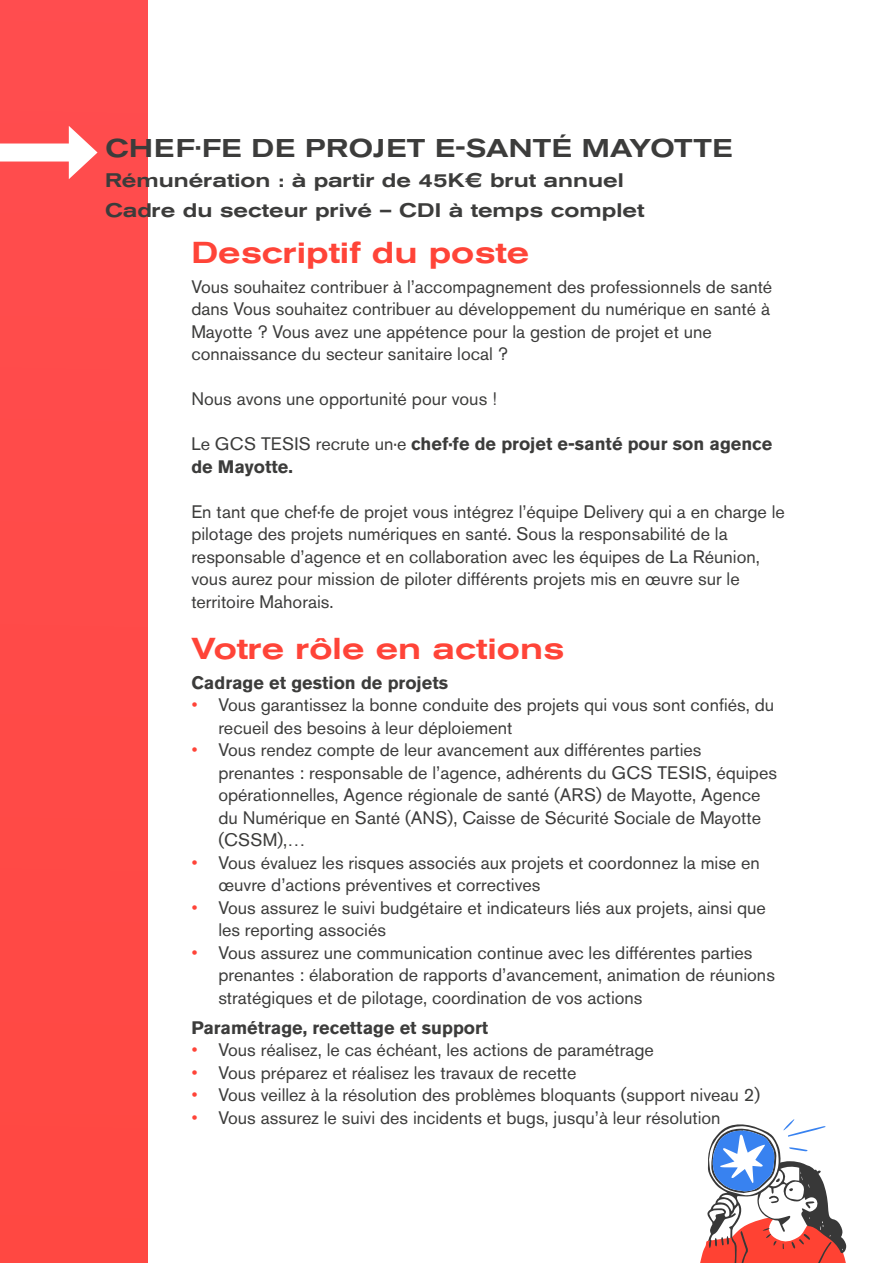
<style>
.page{position:relative;width:893px;height:1263px;background:#fff}
.page>*{position:absolute;margin:0;border:0;box-sizing:border-box;transform-origin:0 0}
.t1{font:500 expanded 30px "Akzidenz Grotesk Pro";color:#ff4438}
.t2{font:500 expanded 25.5px "Akzidenz Grotesk Pro";letter-spacing:.01em;color:#3c3c3b}
.t3{font:500 expanded 19.5px/30px "Akzidenz Grotesk Pro";color:#3c3c3b}
.t4{font:18px/22.5px "Akzidenz Grotesk Pro";color:#3c3c3b}
.t5{font:700 18px/22.5px "Akzidenz Grotesk Pro";color:#3c3c3b}
.s1{font-weight:400}
.s2{font-family:"Arial";color:#ff4438}
</style>
<div class="page">
<div style="left:0;top:0;width:147px;height:1263px;background:#ff4a48"></div>
<div style="left:0;top:144px;width:70px;height:18px;background:#fff"></div>
<svg style="left:69px;top:126px;width:29px;height:53px"></svg>
<svg style="left:700px;top:1119px;width:147px;height:144px"></svg>
<h2 class="t2" style="left:105px;top:132px;width:629px">CHEF·FE DE PROJET E-SANTÉ MAYOTTE</h2>
<p class="t3" style="left:105px;top:165px;width:541px">Rémunération : à partir de 45K€ brut annuel<br>Cadre du secteur privé – CDI à temps complet</p>
<h1 class="t1" style="left:191px;top:233px;width:339px">Descriptif du poste</h1>
<p class="t4" style="left:191px;top:275px;width:582px">Vous souhaitez contribuer à l’accompagnement des professionnels de santé dans Vous souhaitez contribuer au développement du numérique en santé à Mayotte ? Vous avez une appétence pour la gestion de projet et une connaissance du secteur sanitaire local ?</p>
<p class="t4" style="left:191px;top:388px;width:307px">Nous avons une opportunité pour vous !</p>
<p class="t5" style="left:191px;top:432px;width:583px"><span class="s1">Le GCS TESIS recrute un·e</span> chef·fe de projet e-santé pour son agence de Mayotte.</p>
<p class="t4" style="left:191px;top:500px;width:595px">En tant que chef·fe de projet vous intégrez l’équipe Delivery qui a en charge le pilotage des projets numériques en santé. Sous la responsabilité de la responsable d’agence et en collaboration avec les équipes de La Réunion, vous aurez pour mission de piloter différents projets mis en œuvre sur le territoire Mahorais.</p>
<h1 class="t1" style="left:191px;top:629px;width:374px">Votre rôle en actions</h1>
<p class="t5" style="left:191px;top:671px;width:258px">Cadrage et gestion de projets</p>
<p class="t4" style="left:218px;top:694px;width:557px;text-indent:-27px"><span class="s2">•</span> Vous garantissez la bonne conduite des projets qui vous sont confiés, du recueil des besoins à leur déploiement</p>
<p class="t4" style="left:218px;top:739px;width:560px;text-indent:-27px"><span class="s2">•</span> Vous rendez compte de leur avancement aux différentes parties prenantes : responsable de l’agence, adhérents du GCS TESIS, équipes opérationnelles, Agence régionale de santé (ARS) de Mayotte, Agence du Numérique en Santé (ANS), Caisse de Sécurité Sociale de Mayotte (CSSM),…</p>
<p class="t4" style="left:218px;top:851px;width:543px;text-indent:-27px"><span class="s2">•</span> Vous évaluez les risques associés aux projets et coordonnez la mise en œuvre d’actions préventives et correctives</p>
<p class="t4" style="left:218px;top:896px;width:549px;text-indent:-27px"><span class="s2">•</span> Vous assurez le suivi budgétaire et indicateurs liés aux projets, ainsi que les reporting associés</p>
<p class="t4" style="left:218px;top:941px;width:558px;text-indent:-27px"><span class="s2">•</span> Vous assurez une communication continue avec les différentes parties prenantes : élaboration de rapports d’avancement, animation de réunions stratégiques et de pilotage, coordination de vos actions</p>
<p class="t5" style="left:191px;top:1016px;width:298px">Paramétrage, recettage et support</p>
<p class="t4" style="left:191px;top:1039px;width:464px"><span class="s2">•</span> Vous réalisez, le cas échéant, les actions de paramétrage</p>
<p class="t4" style="left:191px;top:1061px;width:387px"><span class="s2">•</span> Vous préparez et réalisez les travaux de recette</p>
<p class="t4" style="left:191px;top:1084px;width:570px"><span class="s2">•</span> Vous veillez à la résolution des problèmes bloquants (support niveau 2)</p>
<p class="t4" style="left:191px;top:1106px;width:531px"><span class="s2">•</span> Vous assurez le suivi des incidents et bugs, jusqu’à leur résolution</p>
</div>
